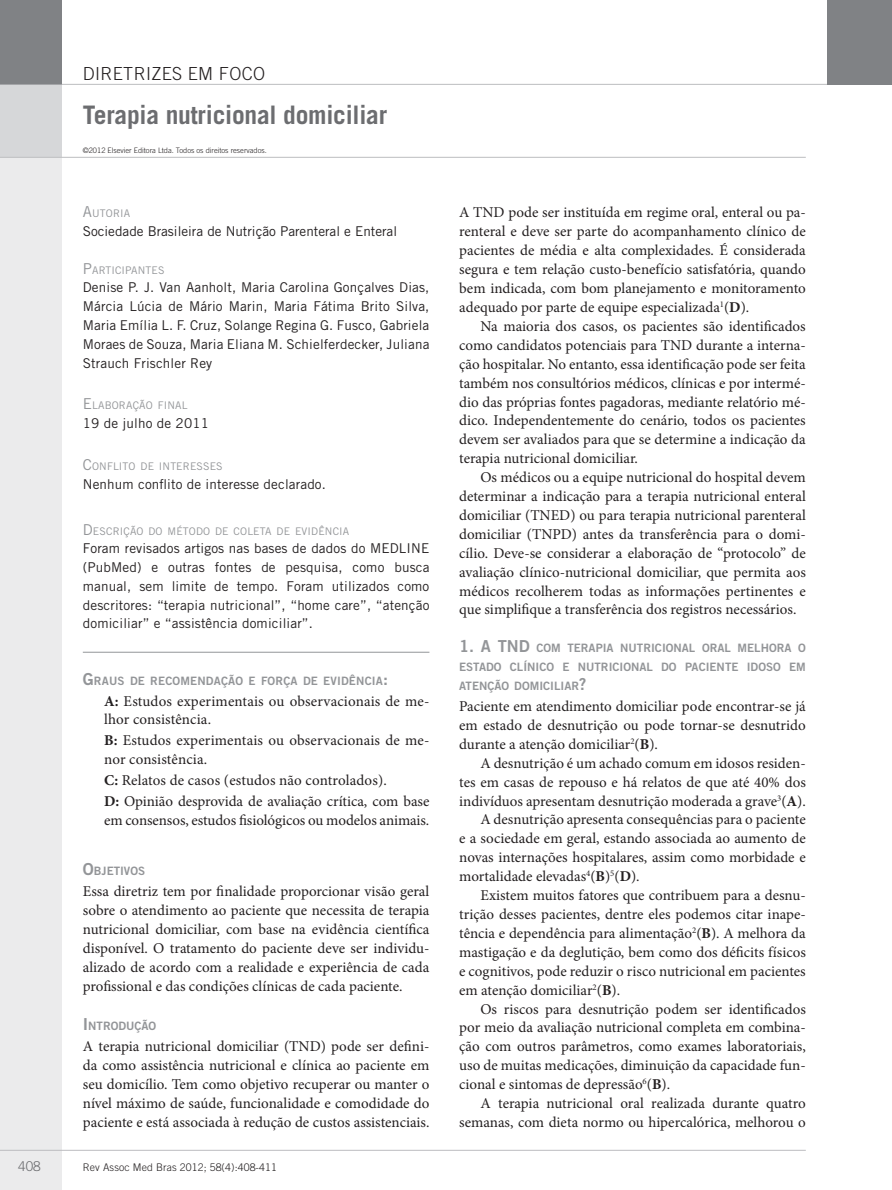
<style>
.page{position:relative;width:892px;height:1190px;background:#fff}
.page>*{position:absolute;margin:0;border:0;box-sizing:border-box;transform-origin:0 0}
._01_Titulo_Artigo{font:700 25.5px "Trade Gothic LT Std";letter-spacing:-.01em;color:#6c6d70}
.t1{font:300 18px "Trade Gothic LT Std";letter-spacing:.02em;color:#231f20}
._10_Sub_01{font:16.5px "Trade Gothic LT Std Bd 2";color:#939598}
._05_Texto{font:15px/18.9px "Minion Pro";color:#231f20;text-align:justify}
._06_Texto_sem_Paragr{font:15px/19px "Minion Pro";color:#231f20;text-align:justify}
._06_Texto_sem_Paragr-2{font:13.5px/18.8px "Trade Gothic LT Std";letter-spacing:.01em;color:#231f20;text-align:justify}
.t2{font:300 13.5px "Trade Gothic LT Std";color:#6c6d70}
._10_Sub_01-2{font:11.55px/18.9px "Trade Gothic LT Std Bd 2";color:#939598;text-align:justify}
._11_Sub_02{font:10.5px "Trade Gothic LT Std";letter-spacing:.015em;color:#939598}
.t3{font:300 10.5px "Trade Gothic LT Std";letter-spacing:.01em;color:#231f20}
._04_Lateral{font:300 7.5px "Trade Gothic LT Std";color:#231f20}
.s1{font-size:15px}
.s2{font-size:16.5px}
.s3{font-weight:700}
</style>
<div class="page">
<hr style="left:0;top:84px;width:891px;height:1px;background:#bcbdc0">
<hr style="left:0;top:1149px;width:806px;height:1px;background:#bcbdc0">
<div style="left:0;top:0;width:62px;height:84px;background:#808285"></div>
<div style="left:827px;top:0;width:65px;height:84px;background:#808285"></div>
<hr style="left:0;top:157px;width:806px;height:1px;background:#bcbdc0">
<div style="left:0;top:157px;width:62px;height:1032px;background:#ebebec"></div>
<div style="left:0;top:85px;width:62px;height:72px;background:#d6d7d9"></div>
<hr style="left:83px;top:651px;width:346px;height:1px;background:#939598">
<p class="t2" style="left:18px;top:1157px;width:24px">408</p>
<p class="t1" style="left:83px;top:63px;width:184px">DIRETRIZES EM FOCO</p>
<p class="_01_Titulo_Artigo" style="left:83px;top:99px;width:306px">Terapia nutricional domiciliar</p>
<p class="_04_Lateral" style="left:83px;top:146px;width:186px">©2012 Elsevier Editora Ltda. Todos os direitos reservados.</p>
<p class="_11_Sub_02" style="left:83px;top:207px;width:48px"><span class="s1">A</span>UTORIA</p>
<p class="_06_Texto_sem_Paragr-2" style="left:83px;top:222px;width:316px">Sociedade Brasileira de Nutrição Parenteral e Enteral</p>
<p class="_11_Sub_02" style="left:83px;top:263px;width:83px"><span class="s1">P</span>ARTICIPANTES</p>
<p class="_06_Texto_sem_Paragr-2" style="left:83px;top:278px;width:348px">Denise P. J. Van Aanholt, Maria Carolina Gonçalves Dias, Márcia Lúcia de Mário Marin, Maria Fátima Brito Silva, Maria Emília L. F. Cruz, Solange Regina G. Fusco, Gabriela Moraes de Souza, Maria Eliana M. Schielferdecker, Juliana Strauch Frischler Rey</p>
<p class="_11_Sub_02" style="left:83px;top:399px;width:106px"><span class="s1">E</span> LABORAÇÃO FINAL</p>
<p class="_06_Texto_sem_Paragr-2" style="left:83px;top:413px;width:128px">19 de julho de 2011</p>
<p class="_11_Sub_02" style="left:83px;top:459px;width:141px"><span class="s1">C</span>ONFLITO DE INTERESSES</p>
<p class="_06_Texto_sem_Paragr-2" style="left:83px;top:474px;width:245px">Nenhum conflito de interesse declarado.</p>
<p class="_11_Sub_02" style="left:83px;top:524px;width:267px"><span class="s1">D</span>ESCRIÇÃO DO MÉTODO DE COLETA DE EVIDÊNCIA</p>
<p class="_06_Texto_sem_Paragr-2" style="left:83px;top:539px;width:348px">Foram revisados artigos nas bases de dados do MEDLINE (PubMed) e outras fontes de pesquisa, como busca manual, sem limite de tempo. Foram utilizados como descritores: “terapia nutricional”, “home care”, “atenção domiciliar” e “assistência domiciliar”.</p>
<p class="_10_Sub_01-2" style="left:83px;top:670px;width:307px"><span class="s2">G</span>RAUS DE RECOMENDAÇÃO E FORÇA DE EVIDÊNCIA<span class="s2">:</span></p>
<p class="_05_Texto" style="left:104px;top:691px;width:327px"><span class="s3">A:</span> Estudos experimentais ou observacionais de me&shy;lhor consistência.</p>
<p class="_05_Texto" style="left:104px;top:731px;width:327px"><span class="s3">B:</span> Estudos experimentais ou observacionais de me&shy;nor consistência.</p>
<p class="_05_Texto" style="left:104px;top:770px;width:284px"><span class="s3">C:</span> Relatos de casos (estudos não controlados).</p>
<p class="_05_Texto" style="left:104px;top:791px;width:327px"><span class="s3">D:</span> Opinião desprovida de avaliação crítica, com base em consensos, estudos fisiológicos ou modelos animais.</p>
<p class="_10_Sub_01-2" style="left:83px;top:861px;width:64px"><span class="s2">O</span>BJETIVOS</p>
<p class="_06_Texto_sem_Paragr" style="left:83px;top:881px;width:348px">Essa diretriz tem por finalidade proporcionar visão geral sobre o atendimento ao paciente que necessita de terapia nutricional domiciliar, com base na evidência científica disponível. O tratamento do paciente deve ser individu&shy;alizado de acordo com a realidade e experiência de cada profissional e das condições clínicas de cada paciente.</p>
<p class="_10_Sub_01-2" style="left:83px;top:1015px;width:75px"><span class="s2">I</span> NTRODUÇÃO</p>
<p class="_06_Texto_sem_Paragr" style="left:83px;top:1036px;width:348px">A terapia nutricional domiciliar (TND) pode ser defini&shy;da como assistência nutricional e clínica ao paciente em seu domicílio. Tem como objetivo recuperar ou manter o nível máximo de saúde, funcionalidade e comodidade do paciente e está associada à redução de custos assistenciais.</p>
<p class="t3" style="left:83px;top:1160px;width:196px">Rev Assoc Med Bras 2012; 58(4):408-411</p>
<p class="_06_Texto_sem_Paragr" style="left:459px;top:203px;width:348px">A TND pode ser instituída em regime oral, enteral ou pa&shy;renteral e deve ser parte do acompanhamento clínico de pacientes de média e alta complexidades. É considerada segura e tem relação custo-benefício satisfatória, quando bem indicada, com bom planejamento e monitoramento adequado por parte de equipe especializada<sup>1</sup>(<span class="s3">D</span>).</p>
<p class="_05_Texto" style="left:459px;top:316px;width:348px;text-indent:21px">Na maioria dos casos, os pacientes são identificados como candidatos potenciais para TND durante a interna&shy;ção hospitalar. No entanto, essa identificação pode ser feita também nos consultórios médicos, clínicas e por intermé&shy;dio das próprias fontes pagadoras, mediante relatório mé&shy;dico. Independentemente do cenário, todos os pacientes devem ser avaliados para que se determine a indicação da terapia nutricional domiciliar.</p>
<p class="_05_Texto" style="left:459px;top:468px;width:348px;text-indent:21px">Os médicos ou a equipe nutricional do hospital devem determinar a indicação para a terapia nutricional enteral domiciliar (TNED) ou para terapia nutricional parenteral domiciliar (TNPD) antes da transferência para o domi&shy;cílio. Deve-se considerar a elaboração de “protocolo” de avaliação clínico-nutricional domiciliar, que permita aos médicos recolherem todas as informações pertinentes e que simplifique a transferência dos registros necessários.</p>
<p class="_10_Sub_01" style="left:459px;top:636px;width:50px">1. A TND</p>
<p class="_10_Sub_01-2" style="left:459px;top:638px;width:348px;text-indent:77px">COM TERAPIA NUTRICIONAL ORAL MELHORA O ESTADO CLÍNICO E NUTRICIONAL DO PACIENTE IDOSO EM ATENÇÃO DOMICILIAR<span class="s2">?</span></p>
<p class="_06_Texto_sem_Paragr" style="left:459px;top:696px;width:348px">Paciente em atendimento domiciliar pode encontrar-se já em estado de desnutrição ou pode tornar-se desnutrido durante a atenção domiciliar<sup>2</sup>(<span class="s3">B</span>).</p>
<p class="_05_Texto" style="left:459px;top:753px;width:348px;text-indent:21px">A desnutrição é um achado comum em idosos residen&shy;tes em casas de repouso e há relatos de que até 40% dos indivíduos apresentam desnutrição moderada a grave<sup>3</sup>(<span class="s3">A</span>).</p>
<p class="_05_Texto" style="left:459px;top:810px;width:348px;text-indent:21px">A desnutrição apresenta consequências para o paciente e a sociedade em geral, estando associada ao aumento de novas internações hospitalares, assim como morbidade e mortalidade elevadas<sup>4</sup>(<span class="s3">B</span>)<sup>5</sup>(<span class="s3">D</span>).</p>
<p class="_05_Texto" style="left:459px;top:885px;width:348px;text-indent:21px">Existem muitos fatores que contribuem para a desnu&shy;trição desses pacientes, dentre eles podemos citar inape&shy;tência e dependência para alimentação<sup>2</sup>(<span class="s3">B</span>). A melhora da mastigação e da deglutição, bem como dos déficits físicos e cognitivos, pode reduzir o risco nutricional em pacientes em atenção domiciliar<sup>2</sup>(<span class="s3">B</span>).</p>
<p class="_05_Texto" style="left:459px;top:999px;width:348px;text-indent:21px">Os riscos para desnutrição podem ser identificados por meio da avaliação nutricional completa em combina&shy;ção com outros parâmetros, como exames laboratoriais, uso de muitas medicações, diminuição da capacidade fun&shy;cional e sintomas de depressão<sup>6</sup>(<span class="s3">B</span>).</p>
<p class="_05_Texto" style="left:459px;top:1093px;width:348px;text-align:right">A terapia nutricional oral realizada durante quatro semanas, com dieta normo ou hipercalórica, melhorou o</p>
</div>
